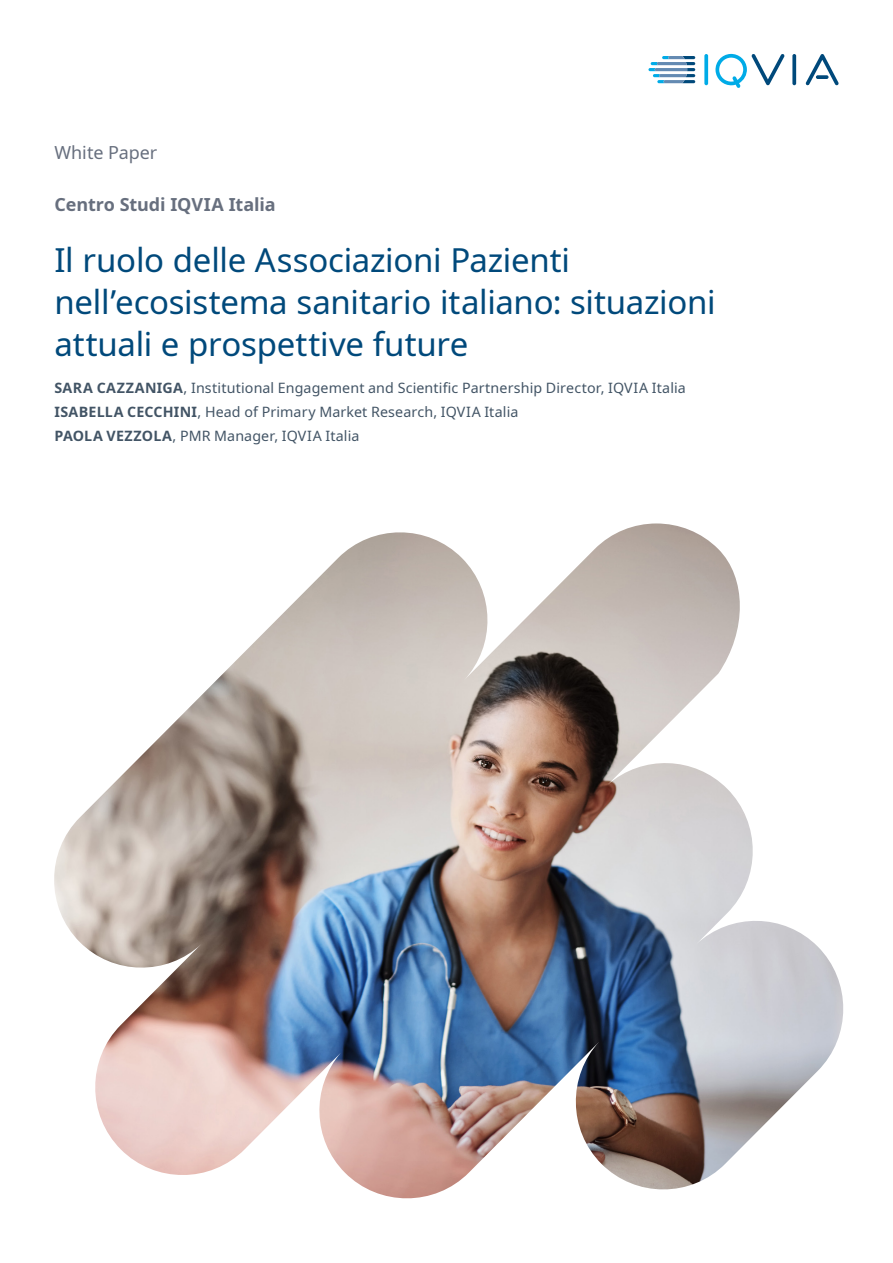
<style>
.page{position:relative;width:893px;height:1263px;background:#fff}
.page>*{position:absolute;margin:0;border:0;box-sizing:border-box;transform-origin:0 0}
.Title_3__lines_dark_blue{font:33px/42px "Noto Sans";letter-spacing:-.01em;color:#00497b}
.Descriptor_label{font:700 18px "Noto Sans";letter-spacing:-.005em;color:#676f7e}
.Descriptor_label-2{font:18px "Noto Sans";letter-spacing:-.005em;color:#676f7e}
.Body_copy_-_No_space{font:14.25px/24px "Noto Sans";letter-spacing:.01em;color:#425465}
.s1{font-weight:700}
</style>
<div class="page">
<img style="left:54px;top:523px;width:789px;height:676px">
<svg style="left:704px;top:54px;width:4px;height:31px"></svg>
<svg style="left:792px;top:54px;width:4px;height:31px"></svg>
<svg style="left:715px;top:54px;width:70px;height:34px"></svg>
<svg style="left:805px;top:54px;width:34px;height:31px"></svg>
<svg style="left:648px;top:56px;width:47px;height:27px"></svg>
<p class="Descriptor_label-2" style="left:54px;top:139px;width:104px">White Paper</p>
<p class="Descriptor_label" style="left:54px;top:191px;width:223px">Centro Studi IQVIA Italia</p>
<p class="Title_3__lines_dark_blue" style="left:54px;top:240px;width:663px">Il ruolo delle Associazioni Pazienti nell’ecosistema sanitario italiano: situazioni attuali e prospettive future</p>
<p class="Body_copy_-_No_space" style="left:54px;top:376px;width:633px"><span class="s1">SARA CAZZANIGA</span>, Institutional Engagement and Scientific Partnership Director, IQVIA Italia<br><span class="s1">ISABELLA CECCHINI</span>, Head of Primary Market Research, IQVIA Italia<br><span class="s1">PAOLA VEZZOLA</span>, PMR Manager, IQVIA Italia</p>
</div>
